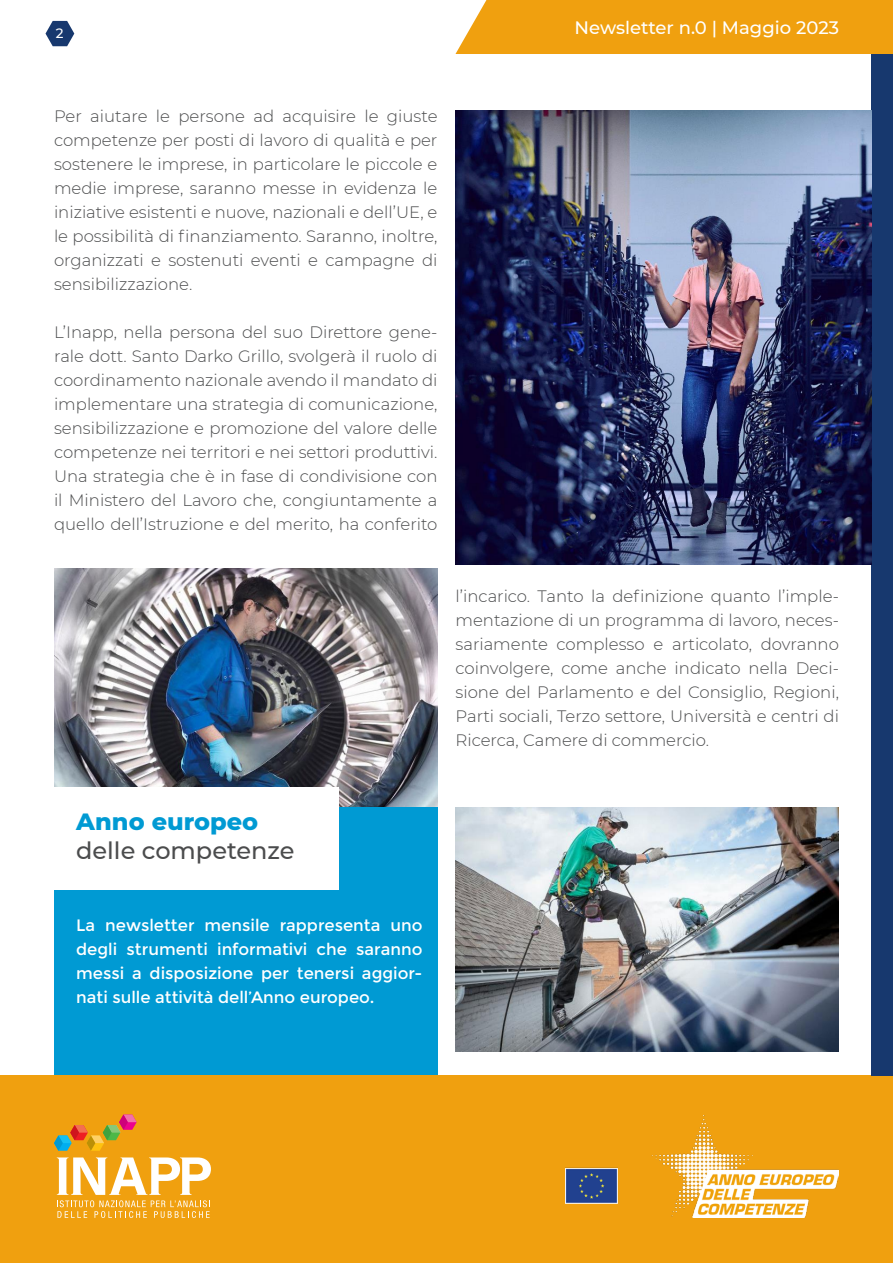
<style>
.page{position:relative;width:893px;height:1263px;background:#fff}
.page>*{position:absolute;margin:0;border:0;box-sizing:border-box;transform-origin:0 0}
.t1{font:500 24px "Montserrat";color:#4b4c4d}
.t2{font:800 24px "Montserrat";color:#009ad3}
.t3{font:500 18px "Montserrat";color:#fff}
.t4{font:300 16.5px/24px "Montserrat";color:#4b4c4d;text-align:justify}
.t5{font:16.5px/24px "Montserrat";color:#fff;text-align:justify}
.t6{font:500 13.5px "Montserrat";color:#fff}
</style>
<div class="page">
<svg style="left:46px;top:21px;width:28px;height:25px"></svg>
<div style="left:0;top:1075px;width:893px;height:188px;background:#f0a00f"></div>
<div style="left:455px;top:0;width:438px;height:54px;background:#f0a00f"></div>
<img style="left:565px;top:1115px;width:274px;height:103px">
<svg style="left:57px;top:1157px;width:154px;height:61px"></svg>
<svg style="left:54px;top:1114px;width:83px;height:37px"></svg>
<div style="left:871px;top:54px;width:22px;height:1021px;background:#17386e"></div>
<img style="left:456px;top:110px;width:415px;height:454px">
<div style="left:54px;top:692px;width:383px;height:383px;background:#009ad3"></div>
<img style="left:54px;top:569px;width:383px;height:238px">
<div style="left:0;top:787px;width:338px;height:103px;background:#fff"></div>
<img style="left:455px;top:807px;width:384px;height:244px">
<p class="t6" style="left:56px;top:24px;width:9px">2</p>
<p class="t3" style="left:575px;top:15px;width:266px">Newsletter n.0 | Maggio 2023</p>
<p class="t4" style="left:54px;top:103px;width:385px">Per aiutare le persone ad acquisire le giuste competenze per posti di lavoro di qualità e per sostenere le imprese, in particolare le piccole e medie imprese, saranno messe in evidenza le iniziative esistenti e nuove, nazionali e dell’UE, e le possibilità di finanziamento. Saranno, inoltre, organizzati e sostenuti eventi e campagne di sensibilizzazione.</p>
<p class="t4" style="left:54px;top:319px;width:385px">L’Inapp, nella persona del suo Direttore gene&shy;rale dott. Santo Darko Grillo, svolgerà il ruolo di coordinamento nazionale avendo il mandato di implementare una strategia di comunicazione, sensibilizzazione e promozione del valore delle competenze nei territori e nei settori produttivi.<br>Una strategia che è in fase di condivisione con il Ministero del Lavoro che, congiuntamente a quello dell’Istruzione e del merito, ha conferito</p>
<p class="t4" style="left:455px;top:583px;width:385px">l’incarico. Tanto la definizione quanto l’imple&shy;mentazione di un programma di lavoro, neces&shy;sariamente complesso e articolato, dovranno coinvolgere, come anche indicato nella Deci&shy;sione del Parlamento e del Consiglio, Regioni, Parti sociali, Terzo settore, Università e centri di Ricerca, Camere di commercio.</p>
<h1 class="t2" style="left:76px;top:804px;width:183px">Anno europeo</h1>
<h1 class="t1" style="left:76px;top:834px;width:220px">delle competenze</h1>
<p class="t5" style="left:76px;top:913px;width:348px">La newsletter mensile rappresenta uno degli strumenti informativi che saranno messi a disposizione per tenersi aggior&shy;nati sulle attività dell’Anno europeo.</p>
</div>
